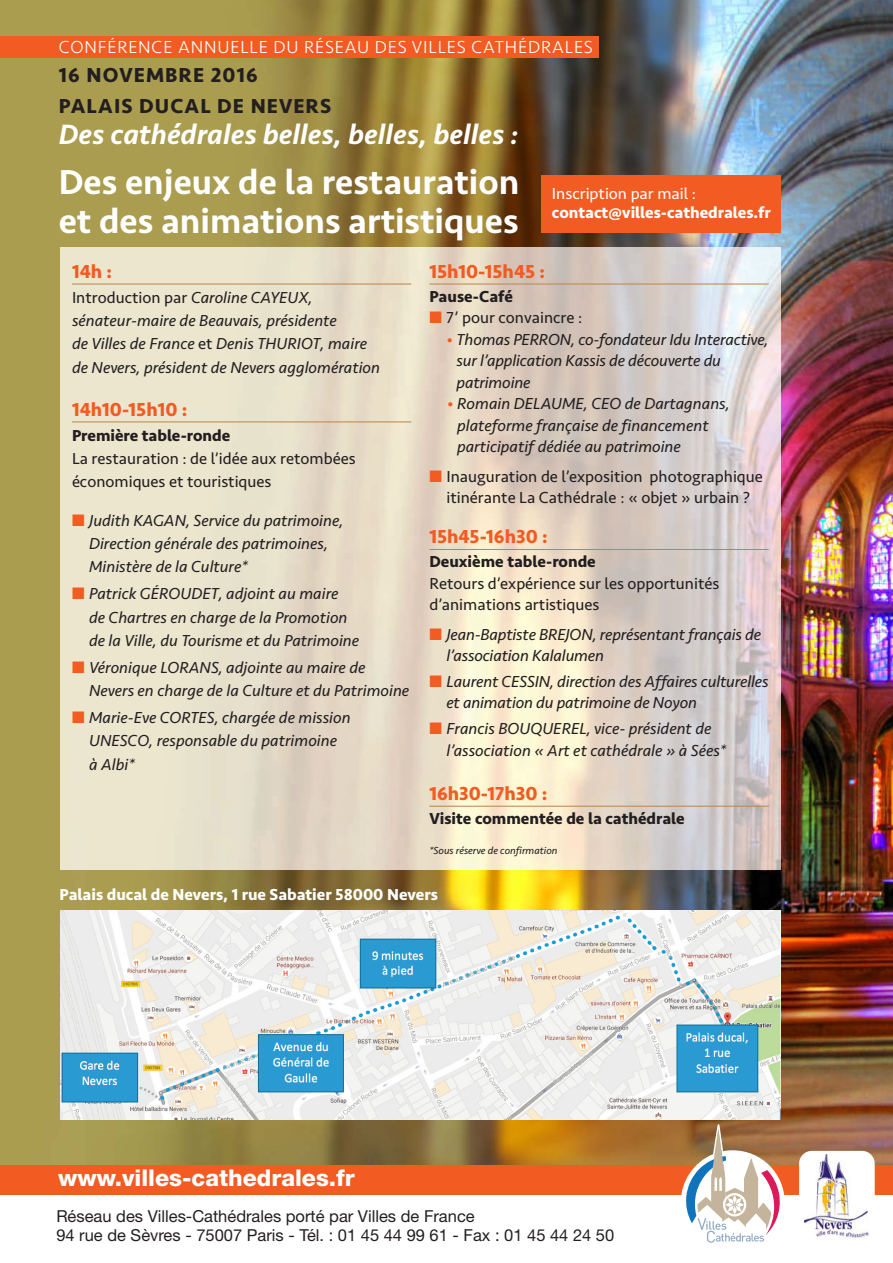
<style>
.page{position:relative;width:893px;height:1263px;background:#fff}
.page>*{position:absolute;margin:0;border:0;box-sizing:border-box;transform-origin:0 0}
.t1{font:500 35.85px/38.5px "Seravek";color:#fff}
.t2{font:italic 500 28.95px "Seravek";color:#fff}
.t3{font:800 23.1px "Helvetica Neue LT Std";color:#fff}
.t4{font:700 21px/30.9px "Seravek";letter-spacing:.05em;color:#231f20}
.t5{font:700 19.5px "Seravek";color:#f25b21}
.t6{font:300 18px "Seravek";letter-spacing:.05em;color:#fff}
.t7{font:italic 16.5px/23.1px "Seravek";color:#231f20}
.t8{font:16.5px/21.5px "Seravek";color:#231f20}
.t9{font:16.5px/19.8px "Helvetica Neue LT Std";color:#231f20}
.t10{font:700 16.5px "Seravek";color:#231f20}
.t11{font:700 16.5px "Seravek";color:#fff}
.t12{font:16.5px "Seravek";color:#fff}
.t13{font:italic 10.5px "Seravek";color:#231f20}
.s1{font-style:normal}
.s2{color:#f25b21}
.s3{font-style:normal;color:#f25b21}
</style>
<div class="page">
<img style="left:0;top:0;width:893px;height:1165px">
<div style="left:0;top:1165px;width:893px;height:30px;background:#f25b21"></div>
<img style="left:60px;top:248px;width:721px;height:621px">
<hr style="left:72px;top:284px;width:339px;height:1px;background:#b9854a">
<hr style="left:72px;top:422px;width:339px;height:1px;background:#b9854a">
<hr style="left:429px;top:284px;width:340px;height:1px;background:#b9854a">
<hr style="left:429px;top:549px;width:340px;height:1px;background:#b9854a">
<hr style="left:429px;top:806px;width:340px;height:1px;background:#b9854a">
<div style="left:0;top:36px;width:599px;height:22px;background:#f25b21"></div>
<svg style="left:681px;top:1124px;width:104px;height:119px"></svg>
<div style="left:799px;top:1151px;width:76px;height:97px;background:#fff;border-radius:13px"></div>
<img style="left:805px;top:1155px;width:64px;height:84px">
<div style="left:541px;top:175px;width:240px;height:58px;background:#f25b21"></div>
<img style="left:60px;top:911px;width:721px;height:209px">
<p class="t6" style="left:59px;top:36px;width:535px">CONFÉRENCE ANNUELLE DU RÉSEAU DES VILLES CATHÉDRALES</p>
<p class="t4" style="left:59px;top:59px;width:274px">16 NOVEMBRE 2016<br>PALAIS DUCAL DE NEVERS</p>
<h2 class="t2" style="left:59px;top:116px;width:461px">Des cathédrales belles, belles, belles :</h2>
<h1 class="t1" style="left:59px;top:163px;width:462px">Des enjeux de la restauration et des animations artistiques</h1>
<p class="t12" style="left:552px;top:180px;width:146px">Inscription par mail :</p>
<p class="t11" style="left:552px;top:199px;width:220px">contact@villes-cathedrales.fr</p>
<p class="t5" style="left:72px;top:256px;width:41px">14h :</p>
<p class="t7" style="left:72px;top:286px;width:310px"><span class="s1">Introduction par</span> Caroline CAYEUX, sénateur-maire de Beauvais, présidente<br>de Villes de France <span class="s1">et</span> Denis THURIOT, maire de Nevers, président de Nevers agglomération</p>
<p class="t5" style="left:72px;top:394px;width:117px">14h10-15h10 :</p>
<p class="t10" style="left:72px;top:422px;width:160px">Première table-ronde</p>
<p class="t8" style="left:72px;top:447px;width:285px;line-height:23.1px">La restauration : de l’idée aux retombées économiques et touristiques</p>
<p class="t7" style="left:89px;top:509px;width:256px;text-indent:-17px"><span class="s2">■</span> Judith KAGAN, Service du patrimoine,<br>Direction générale des patrimoines,<br>Ministère de la Culture*</p>
<p class="t7" style="left:89px;top:582px;width:272px;text-indent:-17px"><span class="s2">■</span> Patrick GÉROUDET, adjoint au maire<br>de Chartres en charge de la Promotion de la Ville, du Tourisme et du Patrimoine</p>
<p class="t7" style="left:89px;top:656px;width:322px;text-indent:-17px"><span class="s2">■</span> Véronique LORANS, adjointe au maire de<br>Nevers en charge de la Culture et du Patrimoine</p>
<p class="t7" style="left:89px;top:706px;width:263px;text-indent:-17px"><span class="s2">■</span> Marie-Eve CORTES, chargée de mission<br>UNESCO, responsable du patrimoine<br>à Albi*</p>
<p class="t5" style="left:429px;top:256px;width:117px">15h10-15h45 :</p>
<p class="t10" style="left:429px;top:283px;width:85px">Pause-Café</p>
<p class="t8" style="left:429px;top:307px;width:154px"><span class="s2">■</span> 7’ pour convaincre :</p>
<p class="t7" style="left:457px;top:328px;width:313px;line-height:21.5px;text-indent:-10px"><span class="s3">•</span> Thomas PERRON, co-fondateur Idu Interactive, sur l’application Kassis de découverte du patrimoine</p>
<p class="t7" style="left:457px;top:393px;width:274px;line-height:21.5px;text-indent:-10px"><span class="s3">•</span> Romain DELAUME, CEO de Dartagnans, plateforme française de financement participatif dédiée au patrimoine</p>
<p class="t8" style="left:429px;top:465px;width:335px;text-align:center"><span class="s2">■</span> Inauguration de l’exposition photographique itinérante La Cathédrale : « objet » urbain ?</p>
<p class="t5" style="left:429px;top:521px;width:120px">15h45-16h30 :</p>
<p class="t10" style="left:429px;top:548px;width:168px">Deuxième table-ronde</p>
<p class="t8" style="left:429px;top:572px;width:291px">Retours d’expérience sur les opportunités d’animations artistiques</p>
<p class="t7" style="left:446px;top:623px;width:316px;line-height:21.5px;text-indent:-17px"><span class="s2">■</span> Jean-Baptiste BREJON, représentant français de l’association Kalalumen</p>
<p class="t7" style="left:446px;top:670px;width:324px;line-height:21.5px;text-indent:-17px"><span class="s2">■</span> Laurent CESSIN, direction des Affaires culturelles et animation du patrimoine de Noyon</p>
<p class="t7" style="left:446px;top:718px;width:282px;line-height:21.5px;text-indent:-17px"><span class="s2">■</span> Francis BOUQUEREL, vice- président de l’association « Art et cathédrale » à Sées*</p>
<p class="t5" style="left:429px;top:778px;width:120px">16h30-17h30 :</p>
<p class="t10" style="left:429px;top:805px;width:257px">Visite commentée de la cathédrale</p>
<p class="t13" style="left:429px;top:842px;width:130px">*Sous réserve de confirmation</p>
<p class="t11" style="left:60px;top:881px;width:380px">Palais ducal de Nevers, 1 rue Sabatier 58000 Nevers</p>
<h3 class="t3" style="left:58px;top:1169px;width:298px">www.villes-cathedrales.fr</h3>
<p class="t9" style="left:56px;top:1207px;width:559px">Réseau des Villes-Cathédrales porté par Villes de France<br>94 rue de Sèvres - 75007 Paris - Tél. : 01 45 44 99 61 - Fax : 01 45 44 24 50</p>
</div>
